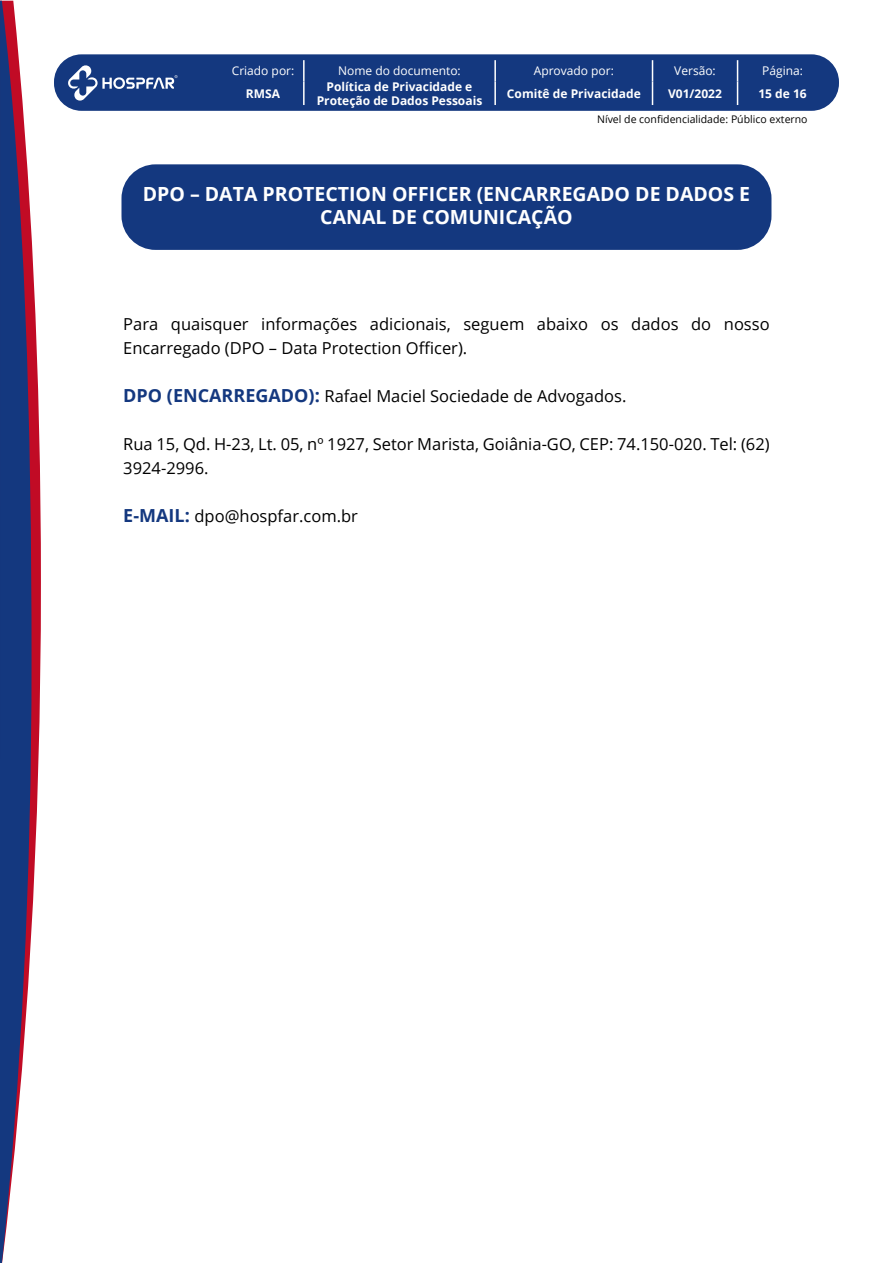
<style>
.page{position:relative;width:893px;height:1263px;background:#fff}
.page>*{position:absolute;margin:0;border:0;box-sizing:border-box;transform-origin:0 0}
.t1{font:700 19.5px/23.4px "Open Sans";color:#fff;text-align:center}
.t2{font:16.5px/24px "Open Sans";color:#000}
.t3{font:700 12px/14.4px "Open Sans";color:#fff;text-align:center}
.t4{font:12px "Open Sans";color:#fff}
.t5{font:10.5px "Open Sans";color:#000}
.s1{font-weight:700;font-size:18px;color:#14387f}
</style>
<div class="page">
<div style="left:54px;top:54px;width:785px;height:57px;background:#14387f;border-radius:28px"></div>
<svg style="left:68px;top:65px;width:110px;height:36px"></svg>
<svg style="left:32px;top:245px;width:9px;height:674px;fill:#c10b25"></svg>
<svg style="left:0;top:1px;width:32px;height:1262px;background:#4e5087"></svg>
<hr style="left:303px;top:60px;width:2px;height:21px;background:#fff">
<hr style="left:494px;top:60px;width:2px;height:21px;background:#fff">
<hr style="left:303px;top:81px;width:2px;height:24px;background:#fff">
<hr style="left:494px;top:81px;width:2px;height:24px;background:#fff">
<svg style="left:652px;top:60px;width:1px;height:45px"></svg>
<svg style="left:737px;top:60px;width:1px;height:45px"></svg>
<div style="left:121px;top:164px;width:650px;height:86px;background:#14387f;border-radius:34px"></div>
<p class="t4" style="left:232px;top:63px;width:64px">Criado por:</p>
<p class="t4" style="left:338px;top:63px;width:124px">Nome do documento:</p>
<p class="t4" style="left:534px;top:63px;width:82px">Aprovado por:</p>
<p class="t4" style="left:674px;top:63px;width:43px">Versão:</p>
<p class="t4" style="left:762px;top:63px;width:42px">Página:</p>
<p class="t3" style="left:246px;top:86px;width:36px">RMSA</p>
<p class="t3" style="left:317px;top:79px;width:167px">Política de Privacidade e<br>Proteção de Dados Pessoais</p>
<p class="t3" style="left:507px;top:86px;width:135px">Comitê de Privacidade</p>
<p class="t3" style="left:668px;top:86px;width:55px">V01/2022</p>
<p class="t3" style="left:758px;top:86px;width:50px">15 de 16</p>
<p class="t5" style="left:597px;top:112px;width:212px">Nível de confidencialidade: Público externo</p>
<p class="t1" style="left:143px;top:181px;width:609px">DPO – DATA PROTECTION OFFICER (ENCARREGADO DE DADOS E<br>CANAL DE COMUNICAÇÃO</p>
<p class="t2" style="left:123px;top:311px;width:648px">Para quaisquer informações adicionais, seguem abaixo os dados do nosso<br>Encarregado (DPO – Data Protection Officer).</p>
<p class="t2" style="left:123px;top:383px;width:505px"><span class="s1">DPO (ENCARREGADO):</span> Rafael Maciel Sociedade de Advogados.</p>
<p class="t2" style="left:123px;top:432px;width:648px">Rua 15, Qd. H-23, Lt. 05, nº 1927, Setor Marista, Goiânia-GO, CEP: 74.150-020. Tel: (62)<br>3924-2996.</p>
<p class="t2" style="left:123px;top:504px;width:236px"><span class="s1">E-MAIL:</span> dpo@hospfar.com.br</p>
</div>
